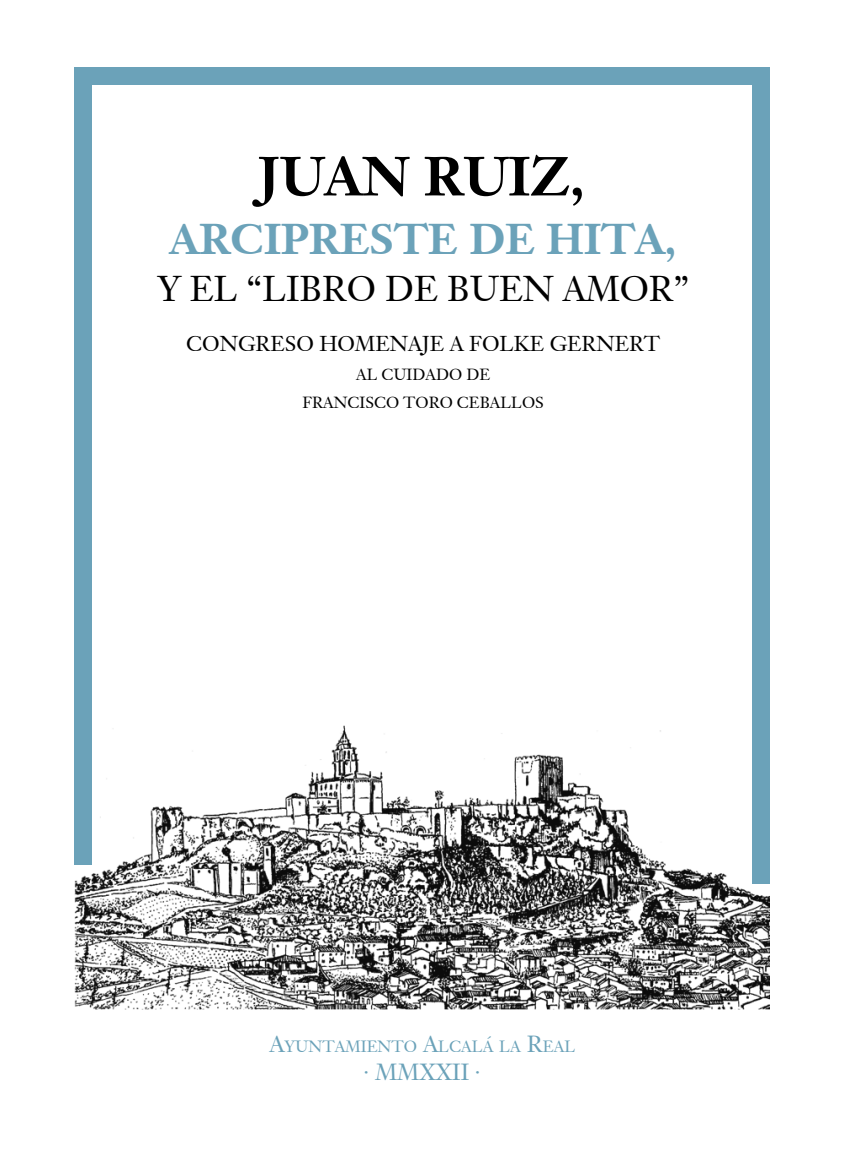
<style>
.page{position:relative;width:844px;height:1166px;background:#fff}
.page>*{position:absolute;margin:0;border:0;box-sizing:border-box;transform-origin:0 0}
.t1{font:700 53.55px "Janson S Si";color:#000}
.t2{font:700 42px "Janson S Si";color:#6ba2b9}
.t3{font:35px "Janson S Si";color:#000}
.t4{font:22.75px "Janson S Si";color:#6ba2b9}
.t5{font:21px "Janson S Si";color:#000}
.t6{font:15.92px "Janson S Si";color:#6ba2b9}
.t7{font:15.75px/28px "Janson S Si";color:#000;text-align:center}
.s1{font-size:22.75px}
.s2{font-family:"Times"}
</style>
<div class="page">
<img style="left:75px;top:725px;width:694px;height:284px">
<div style="left:75px;top:67px;width:694px;height:17px;background:#6ba2b9"></div>
<div style="left:75px;top:80px;width:17px;height:784px;background:#6ba2b9"></div>
<div style="left:752px;top:80px;width:17px;height:803px;background:#6ba2b9"></div>
<h1 class="t1" style="left:258px;top:154px;width:328px">JUAN RUIZ,</h1>
<h2 class="t2" style="left:170px;top:221px;width:508px">ARCIPRESTE DE HITA,</h2>
<h3 class="t3" style="left:157px;top:274px;width:533px">Y EL “LIBRO DE BUEN AMOR”</h3>
<h3 class="t5" style="left:186px;top:335px;width:475px">CONGRESO HOMENAJE A FOLKE GERNERT</h3>
<p class="t7" style="left:302px;top:362px;width:243px">AL CUIDADO DE<br>FRANCISCO TORO CEBALLOS</p>
<p class="t6" style="left:269px;top:1040px;width:307px"><span class="s1">A</span>YUNTAMIENTO <span class="s1">A</span>LCALÁ LA <span class="s1">R</span>EAL</p>
<h3 class="t4" style="left:364px;top:1063px;width:118px"><span class="s2">·</span> MMXXII <span class="s2">·</span></h3>
</div>
